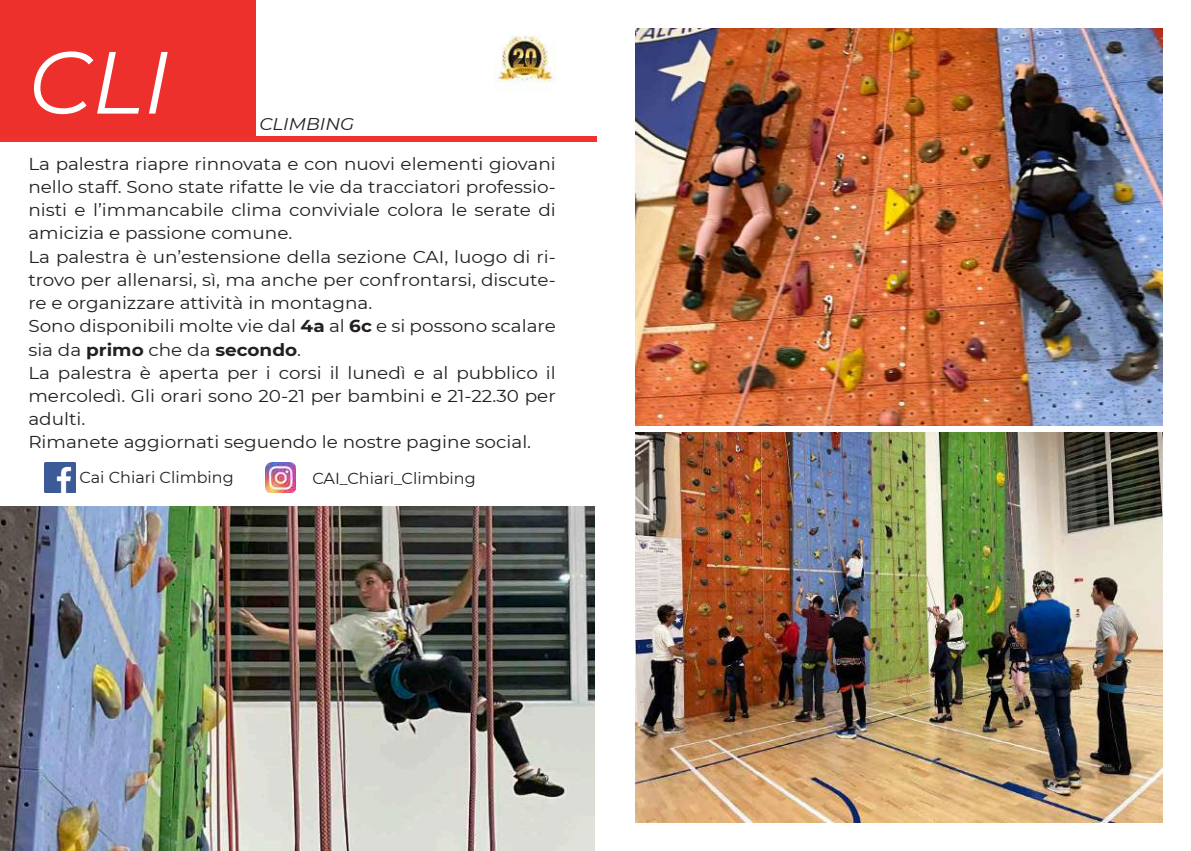
<style>
.page{position:relative;width:1191px;height:851px;background:#fff}
.page>*{position:absolute;margin:0;border:0;box-sizing:border-box;transform-origin:0 0}
.t1{font:italic 88px "Montserrat";color:#fff}
.t2{font:17.2px/23.2px "Montserrat";color:#231f20;scale:1.07 1}
.t3{font:italic 17px "Montserrat";color:#231f20;scale:1.07 1}
.t4{font:16px "Montserrat";color:#231f20}
.s1{font-weight:700}
</style>
<div class="page">
<img style="left:635px;top:432px;width:527px;height:390px">
<img style="left:635px;top:28px;width:527px;height:397px">
<div style="left:0;top:0;width:255px;height:142px;background:#ee302d"></div>
<div style="left:0;top:136px;width:597px;height:6px;background:#ee322d"></div>
<img style="left:0;top:506px;width:595px;height:344px">
<img style="left:45px;top:462px;width:30px;height:30px">
<img style="left:266px;top:462px;width:30px;height:30px">
<img style="left:494px;top:28px;width:62px;height:62px">
<h1 class="t1" style="left:28px;top:22px;width:143px">CLI</h1>
<p class="t3" style="left:259px;top:112px;width:90px">CLIMBING</p>
<p class="t2" style="left:28px;top:151px;width:494px">La palestra riapre rinnovata e con nuovi elementi giovani nello staff. Sono state rifatte le vie da tracciatori professio&shy;nisti e l’immancabile clima conviviale colora le serate di amicizia e passione comune.<br>La palestra è un’estensione della sezione CAI, luogo di ri&shy;trovo per allenarsi, sì, ma anche per confrontarsi, discute&shy;re e organizzare attività in montagna.<br>Sono disponibili molte vie dal <span class="s1">4a</span> al <span class="s1">6c</span> e si possono scalare sia da <span class="s1">primo</span> che da <span class="s1">secondo</span>.<br>La palestra è aperta per i corsi il lunedì e al pubblico il mercoledì. Gli orari sono 20-21 per bambini e 21-22.30 per adulti.<br>Rimanete aggiornati seguendo le nostre pagine social.</p>
<p class="t4" style="left:79px;top:466px;width:156px">Cai Chiari Climbing</p>
<p class="t4" style="left:312px;top:467px;width:165px">CAI_Chiari_Climbing</p>
</div>
